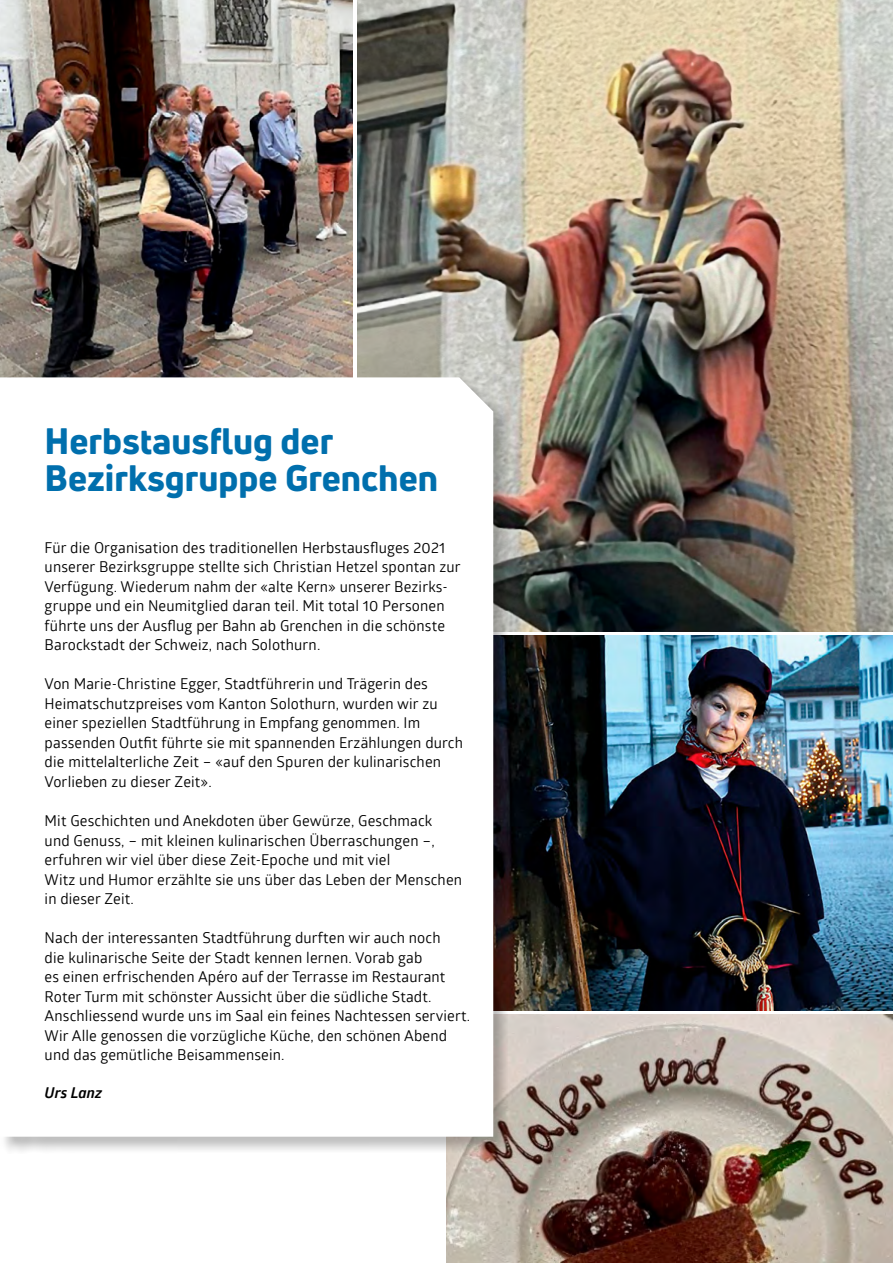
<style>
.page{position:relative;width:893px;height:1263px;background:#fff}
.page>*{position:absolute;margin:0;border:0;box-sizing:border-box;transform-origin:0 0}
.t1{font:800 36px/37.5px "Uni Neue";color:#006fad}
.t2{font:15px/19.5px "Glober";letter-spacing:.01em;color:#000}
.t3{font:italic 700 15px "Glober";color:#000}
</style>
<div class="page">
<img style="left:357px;top:0;width:536px;height:631px">
<img style="left:0;top:0;width:353px;height:377px">
<img style="left:510px;top:636px;width:383px;height:374px">
<img style="left:446px;top:1015px;width:447px;height:248px">
<div style="left:0;top:377px;width:510px;height:776px;background:#000;opacity:.25"></div>
<svg style="left:0;top:377px;width:493px;height:760px"></svg>
<h1 class="t1" style="left:45px;top:422px;width:395px">Herbstausflug der<br>Bezirksgruppe Grenchen</h1>
<p class="t2" style="left:45px;top:537px;width:418px">Für die Organisation des traditionellen Herbstausfluges 2021 unserer Bezirksgruppe stellte sich Christian Hetzel spontan zur Verfügung. Wiederum nahm der «alte Kern» unserer Bezirks&shy;gruppe und ein Neumitglied daran teil. Mit total 10 Personen führte uns der Ausflug per Bahn ab Grenchen in die schönste Barockstadt der Schweiz, nach Solothurn.</p>
<p class="t2" style="left:45px;top:674px;width:420px">Von Marie-Christine Egger, Stadtführerin und Trägerin des Heimatschutzpreises vom Kanton Solothurn, wurden wir zu einer speziellen Stadtführung in Empfang genommen. Im passenden Outfit führte sie mit spannenden Erzählungen durch die mittelalterliche Zeit – «auf den Spuren der kulinarischen Vorlieben zu dieser Zeit».</p>
<p class="t2" style="left:45px;top:810px;width:419px">Mit Geschichten und Anekdoten über Gewürze, Geschmack<br>und Genuss, – mit kleinen kulinarischen Überraschungen –, erfuhren wir viel über diese Zeit-Epoche und mit viel<br>Witz und Humor erzählte sie uns über das Leben der Menschen in dieser Zeit.</p>
<p class="t2" style="left:45px;top:927px;width:427px">Nach der interessanten Stadtführung durften wir auch noch<br>die kulinarische Seite der Stadt kennen lernen. Vorab gab<br>es einen erfrischenden Apéro auf der Terrasse im Restaurant Roter Turm mit schönster Aussicht über die südliche Stadt.<br>Anschliessend wurde uns im Saal ein feines Nachtessen serviert.<br>Wir Alle genossen die vorzügliche Küche, den schönen Abend und das gemütliche Beisammensein.</p>
<p class="t3" style="left:45px;top:1083px;width:59px">Urs Lanz</p>
</div>
